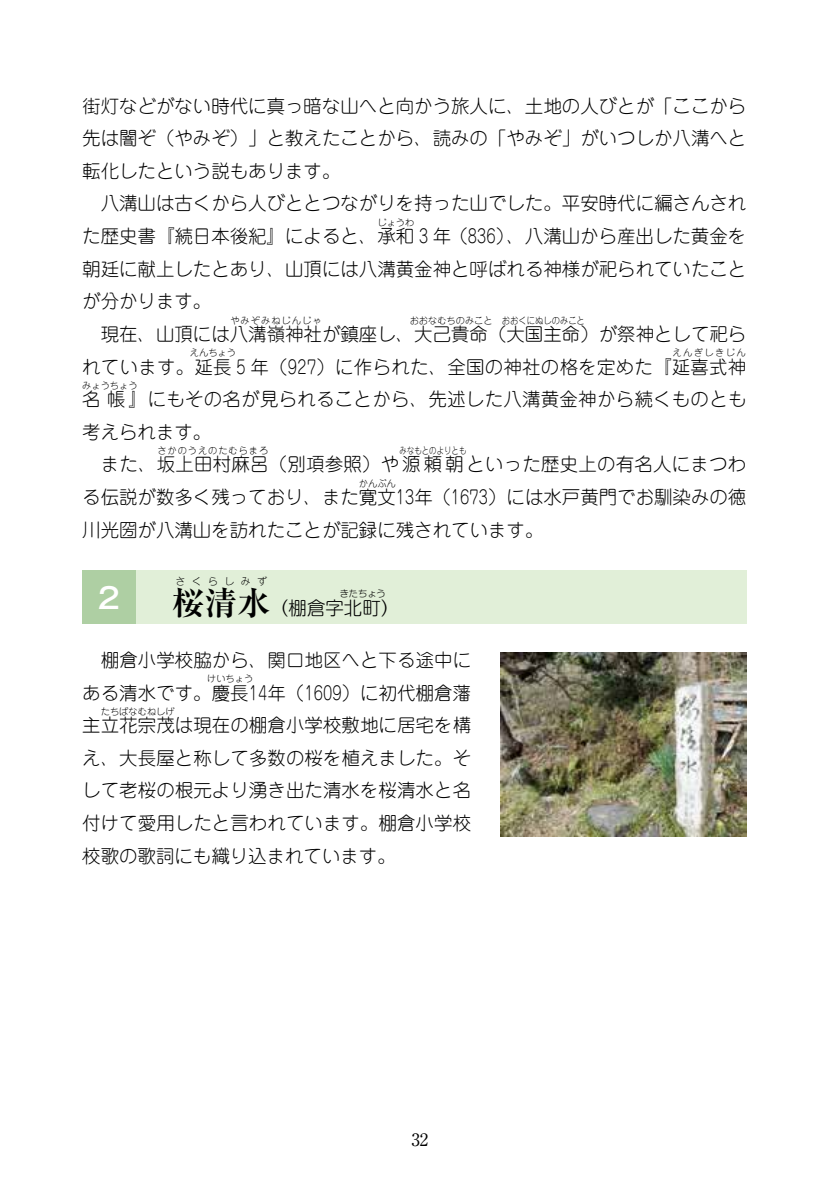
<style>
.page{position:relative;width:840px;height:1191px;background:#fff}
.page>*{position:absolute;margin:0;border:0;box-sizing:border-box;transform-origin:0 0}
.t1{font:700 32.6px "Ryumin Pro";color:#000}
.t2{font:700 31.2px "Mi Go MB1 Std De";color:#fff}
.t3{font:300 18.4px/32.6px "Jun 101 Pro";color:#000}
.t4{font:300 18.4px "Shin M Go Pro";color:#000}
.t5{font:17px "Ryumin Pro";color:#000}
.t6{font:300 10px "Jun 101 Pro";letter-spacing:.645em;color:#000}
.t7{font:300 9.2px "Jun 101 Pro";letter-spacing:.005em;color:#000}
.t8{font:300 9.2px "Jun 101 Pro";letter-spacing:.1em;color:#000}
.t9{font:300 9.2px "Jun 101 Pro";letter-spacing:.005em;color:#000;scale:.9 1}
.t10{font:300 9.2px "Jun 101 Pro";letter-spacing:.11em;color:#000}
.t11{font:300 9.2px "Jun 101 Pro";letter-spacing:.005em;color:#000;scale:.8 1}
.t12{font:300 9.2px "Jun 101 Pro";letter-spacing:.155em;color:#000}
.t13{font:300 9.2px "Shin M Go Pro";color:#000}
</style>
<div class="page">
<div style="left:82px;top:570px;width:664px;height:54px;background:#e1efd8"></div>
<div style="left:82px;top:570px;width:54px;height:54px;background:#aecfa3"></div>
<img style="left:500px;top:652px;width:246px;height:184px">
<p class="t3" style="left:82px;top:87px;width:665px">街灯などがない時代に真っ暗な山へと向かう旅人に、土地の人びとが「ここから先は闇ぞ（やみぞ）」と教えたことから、読みの「やみぞ」がいつしか八溝へと転化したという説もあります。<br>　八溝山は古くから人びととつながりを持った山でした。平安時代に編さんされた歴史書『続日本後紀』によると、承和 3 年（836）、八溝山から産出した黄金を</p>
<p class="t7" style="left:377px;top:215px;width:38px">じょうわ</p>
<p class="t3" style="left:82px;top:250px;width:665px">朝廷に献上したとあり、山頂には八溝黄金神と呼ばれる神様が祀られていたことが分かります。<br>　現在、山頂には八溝嶺神社が鎮座し、大己貴命（大国主命）が祭神として祀ら</p>
<p class="t10" style="left:230px;top:313px;width:93px">やみぞみねじんじゃ</p>
<p class="t7" style="left:409px;top:313px;width:84px">おおなむちのみこと</p>
<p class="t9" style="left:501px;top:313px;width:94px">おおくにぬしのみこと</p>
<p class="t3" style="left:82px;top:348px;width:665px">れています。延長 5 年（927）に作られた、全国の神社の格を定めた『延喜式神</p>
<p class="t7" style="left:190px;top:345px;width:48px">えんちょう</p>
<p class="t12" style="left:672px;top:345px;width:75px">えんぎしきじん</p>
<p class="t3" style="left:82px;top:381px;width:665px">名帳』にもその名が見られることから、先述した八溝黄金神から続くものとも</p>
<p class="t7" style="left:82px;top:378px;width:57px">みょうちょう</p>
<p class="t3" style="left:82px;top:413px;width:665px">考えられます。<br>　また、坂上田村麻呂（別項参照）や源頼朝といった歴史上の有名人にまつわ</p>
<p class="t8" style="left:157px;top:443px;width:112px">さかのうえのたむらまろ</p>
<p class="t11" style="left:399px;top:443px;width:85px">みなもとのよりとも</p>
<p class="t3" style="left:82px;top:478px;width:665px">る伝説が数多く残っており、また寛文13年（1673）には水戸黄門でお馴染みの徳</p>
<p class="t7" style="left:359px;top:476px;width:38px">かんぶん</p>
<p class="t3" style="left:82px;top:511px;width:462px">川光圀が八溝山を訪れたことが記録に残されています。</p>
<h2 class="t2" style="left:94px;top:573px;width:33px">２</h2>
<p class="t6" style="left:175px;top:573px;width:93px">さくらしみず</p>
<h1 class="t1" style="left:172px;top:576px;width:99px">桜清水</h1>
<p class="t13" style="left:339px;top:586px;width:48px">きたちょう</p>
<p class="t4" style="left:270px;top:593px;width:130px">（棚倉字北町(</p>
<p class="t3" style="left:82px;top:641px;width:390px">　棚倉小学校脇から、関口地区へと下る途中にある清水です。慶長14年（1609）に初代棚倉藩</p>
<p class="t7" style="left:207px;top:671px;width:48px">けいちょう</p>
<p class="t3" style="left:82px;top:707px;width:390px">主立花宗茂は現在の棚倉小学校敷地に居宅を構</p>
<p class="t7" style="left:101px;top:704px;width:75px">たちばなむねしげ</p>
<p class="t3" style="left:82px;top:739px;width:390px;text-align:justify">え、大長屋と称して多数の桜を植えました。そして老桜の根元より湧き出た清水を桜清水と名付けて愛用したと言われています。棚倉小学校校歌の歌詞にも織り込まれています。</p>
<p class="t5" style="left:411px;top:1126px;width:19px">32</p>
</div>
